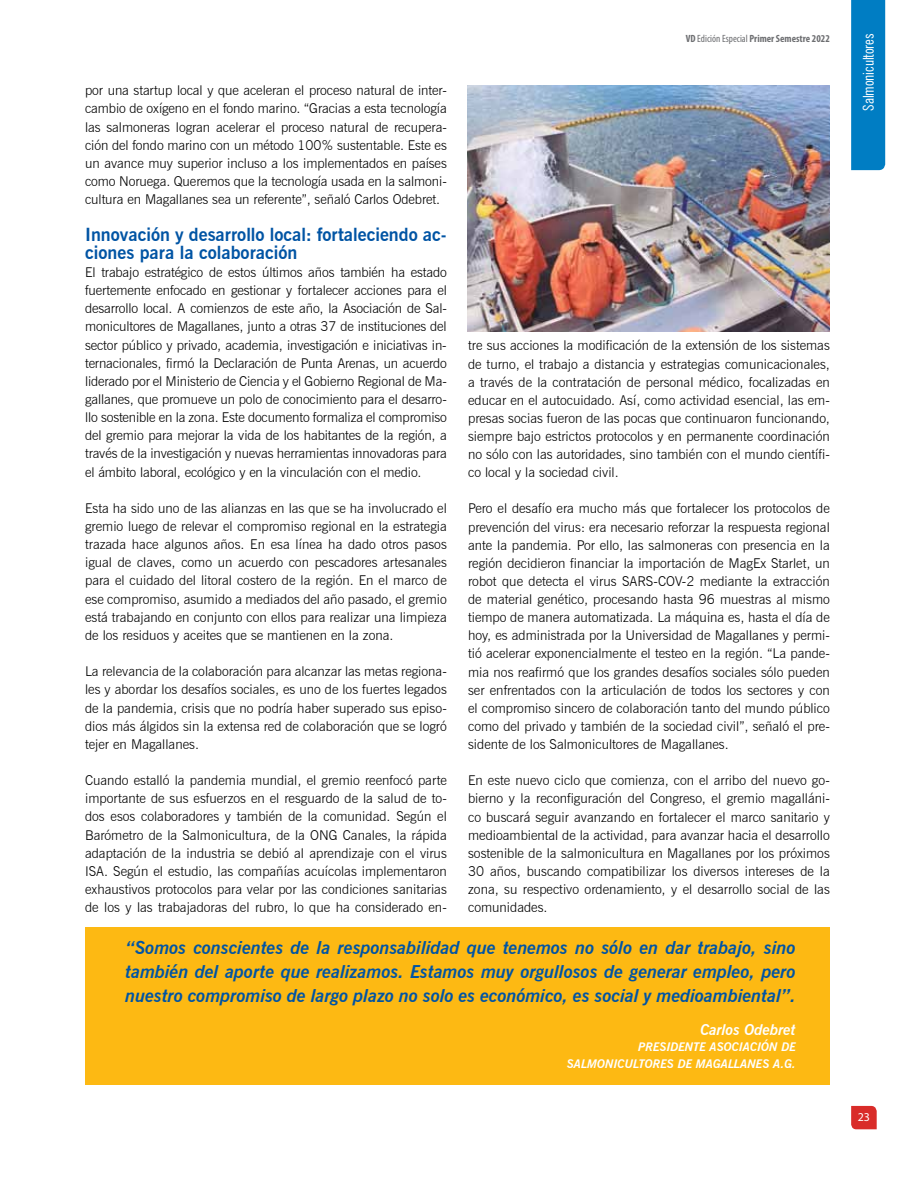
<style>
.page{position:relative;width:915px;height:1191px;background:#fff}
.page>*{position:absolute;margin:0;border:0;box-sizing:border-box;transform-origin:0 0}
.t1{font:italic 700 18px/24px "News Gothic BT";color:#0054a4;text-align:justify}
.t2{font:700 18px/18.1px "News Gothic BT";color:#0054a4}
.t3{font:condensed 15px "News Gothic BT";letter-spacing:-.01em;color:#fff}
.t4{font:italic 700 15px "News Gothic BT";color:#fff}
.t5{font:300 13.5px/18.1px "News Gothic BT";color:#000;text-align:justify}
.t6{font:italic 700 12px/16.5px "News Gothic BT";color:#fff;text-align:right}
.t7{font:12px "Myriad Pro";color:#fff}
.t8{font:700 condensed 10.5px "Myriad Pro";color:#6d6e71}
.s1{font-weight:400}
</style>
<div class="page">
<svg style="left:851px;top:1106px;width:25px;height:23px"></svg>
<div style="left:85px;top:927px;width:743px;height:157px;background:#fdb913"></div>
<img style="left:467px;top:85px;width:361px;height:247px">
<div style="left:851px;top:0;width:33px;height:170px;background:#007dc3"></div>
<p class="t8" style="left:685px;top:32px;width:146px">VD <span class="s1">Edición Especial</span> Primer Semestre 2022</p>
<p class="t5" style="left:85px;top:81px;width:363px">por una startup local y que aceleran el proceso natural de inter&shy;cambio de oxígeno en el fondo marino. “Gracias a esta tecnología las salmoneras logran acelerar el proceso natural de recupera&shy;ción del fondo marino con un método 100% sustentable. Este es un avance muy superior incluso a los implementados en países como Noruega. Queremos que la tecnología usada en la salmoni&shy;cultura en Magallanes sea un referente”, señaló Carlos Odebret.</p>
<h1 class="t2" style="left:85px;top:225px;width:363px">Innovación y desarrollo local: fortaleciendo ac&shy;ciones para la colaboración</h1>
<p class="t5" style="left:85px;top:263px;width:363px">El trabajo estratégico de estos últimos años también ha estado fuertemente enfocado en gestionar y fortalecer acciones para el desarrollo local. A comienzos de este año, la Asociación de Sal&shy;monicultores de Magallanes, junto a otras 37 de instituciones del sector público y privado, academia, investigación e iniciativas in&shy;ternacionales, firmó la Declaración de Punta Arenas, un acuerdo liderado por el Ministerio de Ciencia y el Gobierno Regional de Ma&shy;gallanes, que promueve un polo de conocimiento para el desarro&shy;llo sostenible en la zona. Este documento formaliza el compromiso del gremio para mejorar la vida de los habitantes de la región, a través de la investigación y nuevas herramientas innovadoras para el ámbito laboral, ecológico y en la vinculación con el medio.</p>
<p class="t5" style="left:85px;top:499px;width:363px">Esta ha sido uno de las alianzas en las que se ha involucrado el gremio luego de relevar el compromiso regional en la estrategia trazada hace algunos años. En esa línea ha dado otros pasos igual de claves, como un acuerdo con pescadores artesanales para el cuidado del litoral costero de la región. En el marco de ese compromiso, asumido a mediados del año pasado, el gremio está trabajando en conjunto con ellos para realizar una limpieza de los residuos y aceites que se mantienen en la zona.</p>
<p class="t5" style="left:85px;top:662px;width:363px">La relevancia de la colaboración para alcanzar las metas regiona&shy;les y abordar los desafíos sociales, es uno de los fuertes legados de la pandemia, crisis que no podría haber superado sus episo&shy;dios más álgidos sin la extensa red de colaboración que se logró tejer en Magallanes.</p>
<p class="t5" style="left:85px;top:771px;width:363px">Cuando estalló la pandemia mundial, el gremio reenfocó parte importante de sus esfuerzos en el resguardo de la salud de to&shy;dos esos colaboradores y también de la comunidad. Según el Barómetro de la Salmonicultura, de la ONG Canales, la rápida adaptación de la industria se debió al aprendizaje con el virus ISA. Según el estudio, las compañías acuícolas implementaron exhaustivos protocolos para velar por las condiciones sanitarias de los y las trabajadoras del rubro, lo que ha considerado en-</p>
<p class="t5" style="left:468px;top:336px;width:363px">tre sus acciones la modificación de la extensión de los sistemas de turno, el trabajo a distancia y estrategias comunicacionales, a través de la contratación de personal médico, focalizadas en educar en el autocuidado. Así, como actividad esencial, las em&shy;presas socias fueron de las pocas que continuaron funcionando, siempre bajo estrictos protocolos y en permanente coordinación no sólo con las autoridades, sino también con el mundo científi&shy;co local y la sociedad civil.</p>
<p class="t5" style="left:468px;top:499px;width:363px">Pero el desafío era mucho más que fortalecer los protocolos de prevención del virus: era necesario reforzar la respuesta regional ante la pandemia. Por ello, las salmoneras con presencia en la región decidieron financiar la importación de MagEx Starlet, un robot que detecta el virus SARS-COV-2 mediante la extracción de material genético, procesando hasta 96 muestras al mismo tiempo de manera automatizada. La máquina es, hasta el día de hoy, es administrada por la Universidad de Magallanes y permi&shy;tió acelerar exponencialmente el testeo en la región. “La pande&shy;mia nos reafirmó que los grandes desafíos sociales sólo pueden ser enfrentados con la articulación de todos los sectores y con el compromiso sincero de colaboración tanto del mundo público como del privado y también de la sociedad civil”, señaló el pre&shy;sidente de los Salmonicultores de Magallanes.</p>
<p class="t5" style="left:468px;top:771px;width:363px">En este nuevo ciclo que comienza, con el arribo del nuevo go&shy;bierno y la reconfiguración del Congreso, el gremio magalláni&shy;co buscará seguir avanzando en fortalecer el marco sanitario y medioambiental de la actividad, para avanzar hacia el desarrollo sostenible de la salmonicultura en Magallanes por los próximos 30 años, buscando compatibilizar los diversos intereses de la zona, su respectivo ordenamiento, y el desarrollo social de las comunidades.</p>
<p class="t1" style="left:125px;top:935px;width:671px">“Somos conscientes de la responsabilidad que tenemos no sólo en dar trabajo, sino también del aporte que realizamos. Estamos muy orgullosos de generar empleo, pero nuestro compromiso de largo plazo no solo es económico, es social y medioambiental”.</p>
<p class="t4" style="left:700px;top:1020px;width:97px">Carlos Odebret</p>
<p class="t6" style="left:566px;top:1038px;width:230px">PRESIDENTE ASOCIACIÓN DE<br>SALMONICULTORES DE MAGALLANES A.G.</p>
<p class="t3" style="left:859px;top:111px;width:79px;rotate:-90deg">Salmonicultores</p>
<p class="t7" style="left:857px;top:1109px;width:14px">23</p>
</div>
